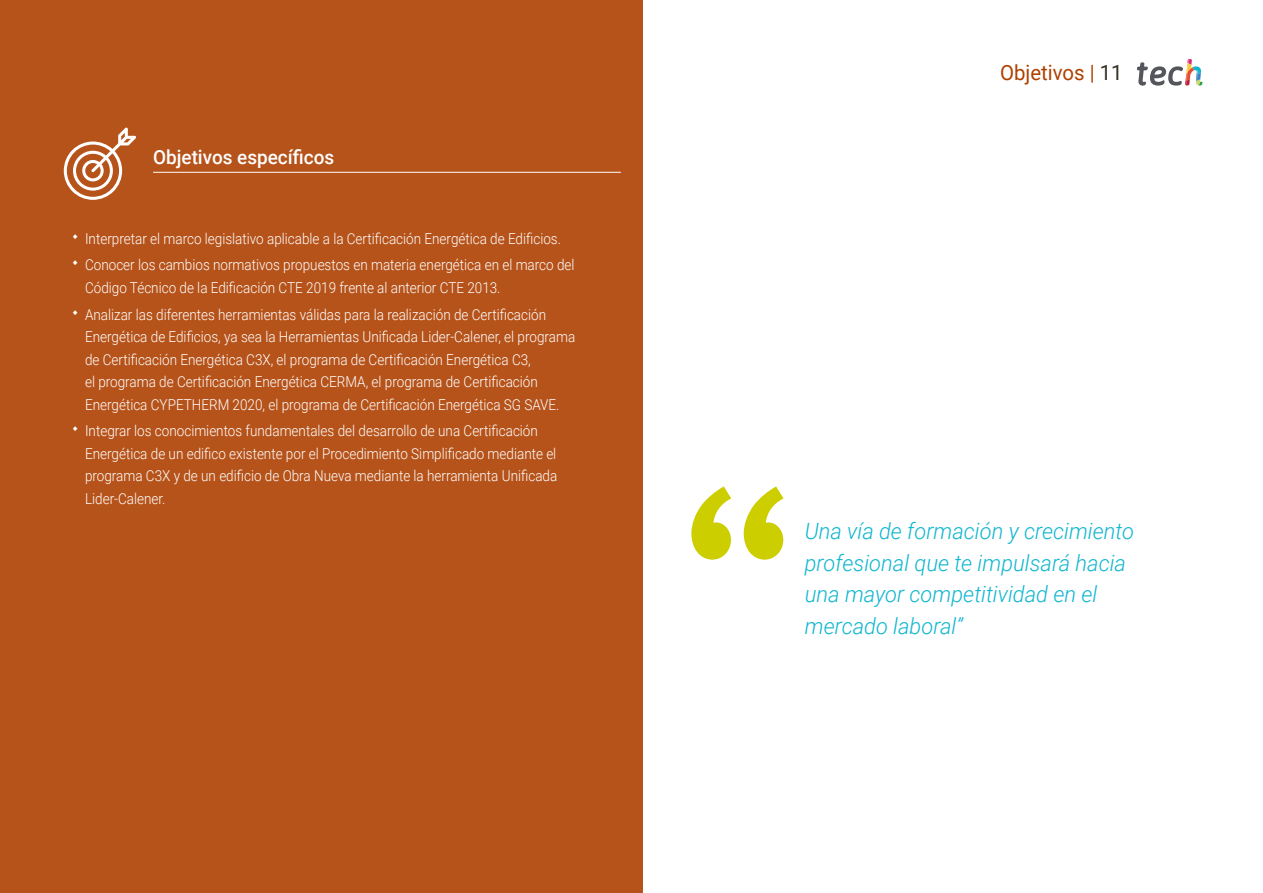
<style>
.page{position:relative;width:1263px;height:893px;background:#fff}
.page>*{position:absolute;margin:0;border:0;box-sizing:border-box;transform-origin:0 0}
.t1{font:italic 300 22.5px/31.5px "Roboto";color:#0fb6cf}
.t2{font:21px "Roboto";color:#ae4000}
.t3{font:500 19.5px "Roboto";color:#fff}
.t4{font:300 15px/22.5px "Roboto";color:#fff;scale:.9 1}
.s1{color:#312e20}
</style>
<div class="page">
<div style="left:0;top:0;width:642px;height:893px;background:#b6531a"></div>
<svg style="left:64px;top:127px;width:72px;height:73px"></svg>
<hr style="left:153px;top:172px;width:468px;height:1px;background:#fff">
<svg style="left:1137px;top:59px;width:65px;height:27px"></svg>
<svg style="left:691px;top:486px;width:92px;height:74px"></svg>
<h3 class="t3" style="left:153px;top:143px;width:183px">Objetivos específicos</h3>
<p class="t4" style="left:85px;top:224px;width:545px;line-height:26.7px">Interpretar el marco legislativo aplicable a la Certificación Energética de Edificios.<br>Conocer los cambios normativos propuestos en materia energética en el marco del</p>
<p class="t4" style="left:85px;top:274px;width:514px;line-height:26.7px">Código Técnico de la Edificación CTE 2019 frente al anterior CTE 2013.<br>Analizar las diferentes herramientas válidas para la realización de Certificación</p>
<p class="t4" style="left:85px;top:325px;width:546px">Energética de Edificios, ya sea la Herramientas Unificada Lider-Calener, el programa de Certificación Energética C3X, el programa de Certificación Energética C3,<br>el programa de Certificación Energética CERMA, el programa de Certificación Energética CYPETHERM 2020, el programa de Certificación Energética SG SAVE.</p>
<p class="t4" style="left:85px;top:419px;width:526px">Integrar los conocimientos fundamentales del desarrollo de una Certificación Energética de un edifico existente por el Procedimiento Simplificado mediante el programa C3X y de un edificio de Obra Nueva mediante la herramienta Unificada Lider-Calener.</p>
<h2 class="t2" style="left:1000px;top:57px;width:124px">Objetivos | <span class="s1">11</span></h2>
<h1 class="t1" style="left:805px;top:515px;width:331px">Una vía de formación y crecimiento profesional que te impulsará hacia una mayor competitividad en el mercado laboral”</h1>
</div>
